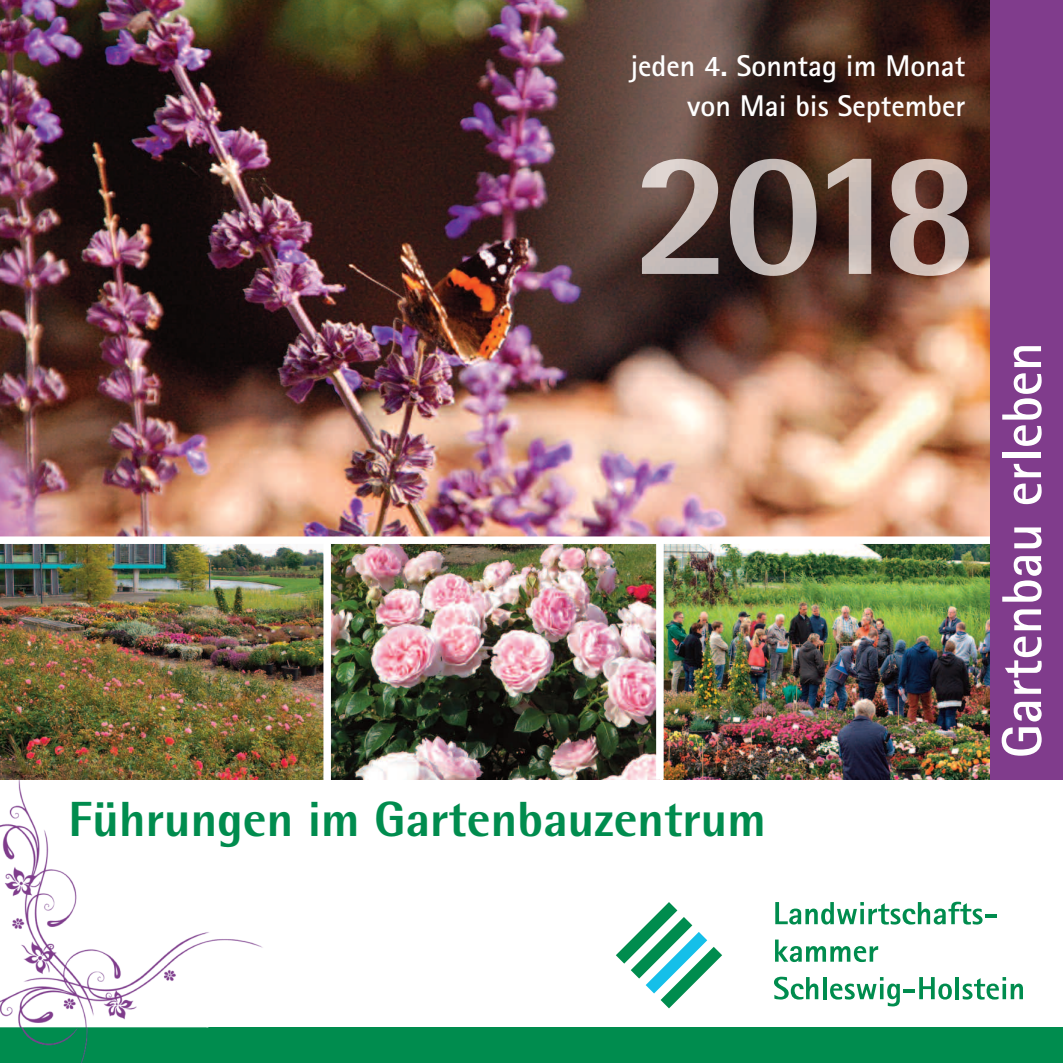
<style>
.page{position:relative;width:1063px;height:1063px;background:#fff}
.page>*{position:absolute;margin:0;border:0;box-sizing:border-box;transform-origin:0 0}
.t1{font:700 56.25px "Agfa Rotis Sans Serif";color:#fff}
.t2{font:800 49.5px "Agfa Rotis Semisans";color:#008c4e}
.t3{font:700 30px/40px "Agfa Rotis Sans Serif";color:#fff;text-align:right}
</style>
<div class="page">
<img style="left:0;top:0;width:991px;height:536px">
<div style="left:0;top:1028px;width:1063px;height:35px;background:#008c4e"></div>
<img style="left:642px;top:159px;width:174px;height:117px">
<img style="left:828px;top:159px;width:43px;height:115px">
<img style="left:890px;top:159px;width:79px;height:117px">
<img style="left:0;top:780px;width:282px;height:248px">
<img style="left:21px;top:1028px;width:67px;height:35px">
<img style="left:0;top:544px;width:323px;height:236px">
<img style="left:331px;top:544px;width:325px;height:236px">
<img style="left:664px;top:544px;width:327px;height:236px">
<svg style="left:774px;top:977px;width:44px;height:23px"></svg>
<hr style="left:823px;top:977px;width:3px;height:22px;background:#008c4e">
<svg style="left:830px;top:977px;width:70px;height:29px"></svg>
<hr style="left:903px;top:989px;width:12px;height:4px;background:#008c4e">
<svg style="left:919px;top:977px;width:33px;height:23px"></svg>
<hr style="left:956px;top:977px;width:3px;height:22px;background:#008c4e">
<svg style="left:963px;top:977px;width:60px;height:23px"></svg>
<svg style="left:775px;top:940px;width:103px;height:22px"></svg>
<svg style="left:775px;top:902px;width:208px;height:23px"></svg>
<hr style="left:985px;top:914px;width:12px;height:4px;background:#008c4e">
<svg style="left:616px;top:902px;width:106px;height:106px"></svg>
<div style="left:991px;top:0;width:72px;height:780px;background:#803c8c"></div>
<p class="t3" style="left:630px;top:49px;width:336px">jeden 4. Sonntag im Monat von Mai bis September</p>
<h2 class="t2" style="left:69px;top:801px;width:699px">Führungen im Gartenbauzentrum</h2>
<h1 class="t1" style="left:1002px;top:758px;width:418px;rotate:-90deg">Gartenbau erleben</h1>
</div>
